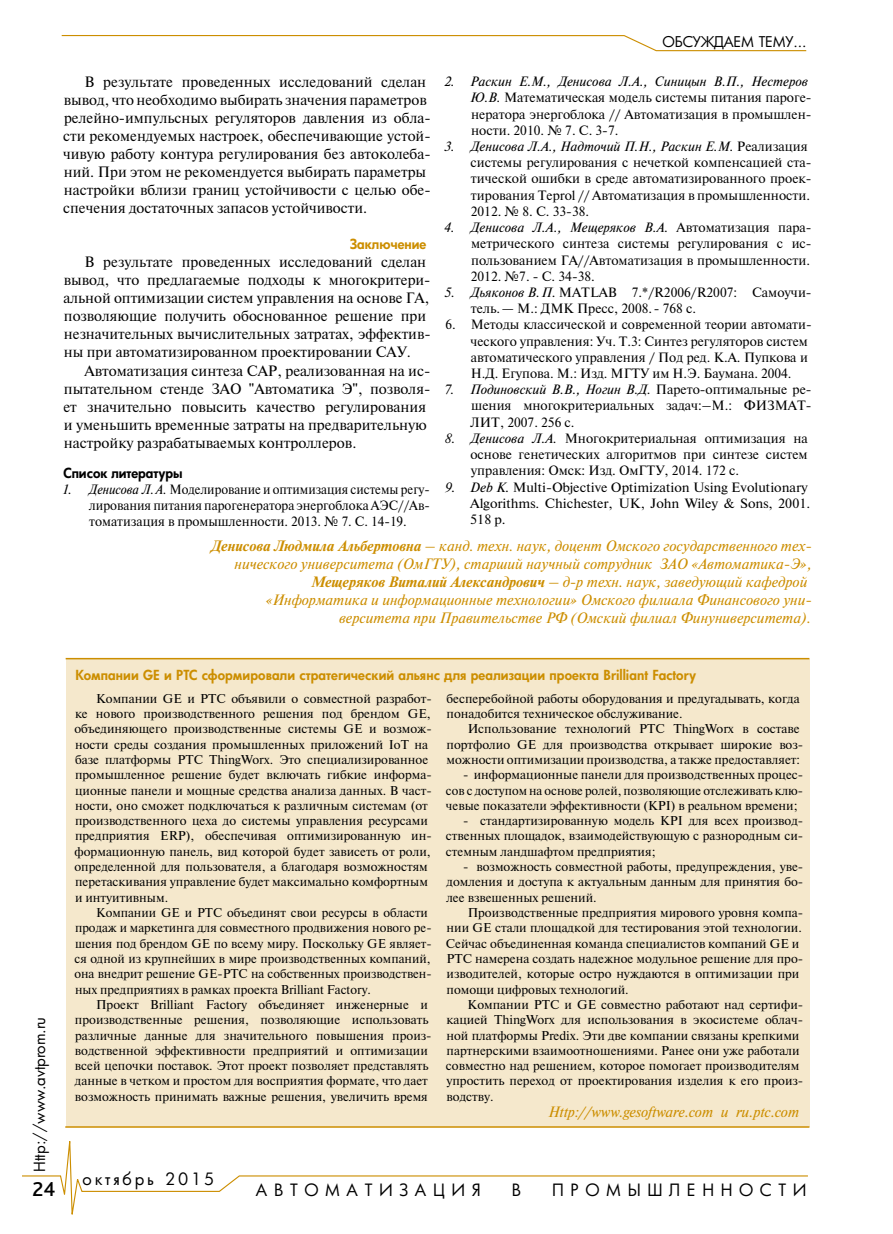
<style>
.page{position:relative;width:893px;height:1234px;background:#fff}
.page>*{position:absolute;margin:0;border:0;box-sizing:border-box;transform-origin:0 0}
.t1{font:500 21px "Bliss Pro";color:#000}
.t2{font:16.5px "Futura Cyr";letter-spacing:.4em;color:#000}
.t3{font:16.5px "Futura Cyr";letter-spacing:.17em;color:#000}
.t4{font:15px/18px "Newton";color:#000}
.t5{font:italic 15px/18px "Newton";color:#cc8e00;text-align:right}
.t6{font:15px "Futura Cyr";color:#000}
.t7{font:14.4px "Futura Cyr";letter-spacing:-.01em;color:#000}
.t8{font:13.5px/16.2px "Newton";color:#000}
.t9{font:13.5px/16.2px "Newton";color:#000;text-align:justify;scale:.94 1}
.t10{font:13.5px/16.2px "Newton";color:#000;scale:1.04 1}
.t11{font:800 13.5px "Futura Cyr";letter-spacing:.005em;color:#cc8e00}
.t12{font:800 13.5px "Futura Cyr";color:#000}
.t13{font:12.75px/15.3px "Newton";color:#000}
.s1{font-style:italic}
.s2{font-weight:700}
</style>
<div class="page">
<svg style="left:22px;top:1127px;width:787px;height:88px"></svg>
<svg style="left:61px;top:35px;width:746px;height:17px"></svg>
<div style="left:66px;top:659px;width:743px;height:468px;background:#f5e8cc"></div>
<hr style="left:66px;top:657px;width:743px;height:2px;background:#cc8e00">
<hr style="left:65px;top:1125px;width:744px;height:2px;background:#cc8e00">
<p class="t7" style="left:662px;top:33px;width:145px">ОБСУЖДАЕМ ТЕМУ...</p>
<p class="t8" style="left:470px;top:73px;width:343px;text-indent:-26px"><span class="s1">2. Раскин Е.М., Денисова Л.А., Синицын В.П., Нестеров Ю.В.</span> Математическая модель системы питания пароге&shy;нератора энергоблока // Автоматизация в промышлен&shy;ности. 2010. № 7. С. 3-7.</p>
<p class="t8" style="left:470px;top:138px;width:343px;text-indent:-26px"><span class="s1">3. Денисова Л.А., Надточий П.Н., Раскин Е.М.</span> Реализация системы регулирования с нечеткой компенсацией ста&shy;тической ошибки в среде автоматизированного проек&shy;тирования Teprol // Автоматизация в промышленности.<br>2012. № 8. С. 33-38.</p>
<p class="t8" style="left:471px;top:219px;width:342px;text-align:justify;text-indent:-27px"><span class="s1">4. Денисова Л.А., Мещеряков В.А.</span> Автоматизация пара&shy;метрического синтеза системы регулирования с ис&shy;пользованием ГА//Автоматизация в промышленности.<br>2012. №7. - С. 34-38.</p>
<p class="t8" style="left:471px;top:284px;width:342px;text-indent:-27px"><span class="s1">5. Дьяконов В.П.</span> MATLAB 7.*/R2006/R2007: Самоучи&shy;тель.— М.: ДМК Пресс, 2008. - 768 с.</p>
<p class="t8" style="left:470px;top:316px;width:343px;text-indent:-25px">6. Методы классической и современной теории автомати&shy;ческого управления: Уч. Т.3: Синтез регуляторов систем автоматического управления / Под ред. К.А. Пупкова и Н.Д. Егупова. М.: Изд. МГТУ им Н.Э. Баумана. 2004.</p>
<p class="t8" style="left:471px;top:381px;width:343px;text-align:justify;text-indent:-27px"><span class="s1">7. Подиновский В.В., Ногин В.Д.</span> Парето-оптимальные ре&shy;шения многокритериальных задач:–М.: ФИЗМАТ-ЛИТ, 2007. 256 с.</p>
<p class="t8" style="left:470px;top:429px;width:339px;text-align:justify;text-indent:-26px"><span class="s1">8. Денисова Л.А.</span> Многокритериальная оптимизация на основе генетических алгоритмов при синтезе систем управления: Омск: Изд. ОмГТУ, 2014. 172 с.</p>
<p class="t10" style="left:470px;top:478px;width:329px;text-indent:-26px"><span class="s1">9. Deb K.</span> Multi-Objective Optimization Using Evolutionary<br>Algorithms. Chichester, UK, John Wiley &amp; Sons, 2001.<br>518 p<span class="s1">.</span></p>
<p class="t5" style="left:211px;top:536px;width:602px"><span class="s2">Денисова Людмила Альбертовна</span> – канд. техн. наук, доцент Омского государственного тех&shy;нического университета (ОмГТУ), старший научный сотрудник ЗАО «Автоматика-Э», <span class="s2">Мещеряков Виталий Александрович</span> – д-р техн. наук, заведующий кафедрой «Информатика и информационные технологии» Омского филиала Финансового уни&shy;верситета при Правительстве РФ (Омский филиал Финуниверситета).</p>
<p class="t4" style="left:63px;top:73px;width:369px;text-indent:22px">В результате проведенных исследований сделан вывод, что необходимо выбирать значения параметров релейно-импульсных регуляторов давления из обла&shy;сти рекомендуемых настроек, обеспечивающие устой&shy;чивую работу контура регулирования без автоколеба&shy;ний. При этом не рекомендуется выбирать параметры настройки вблизи границ устойчивости с целью обе&shy;спечения достаточных запасов устойчивости.</p>
<p class="t11" style="left:350px;top:236px;width:78px">Заключение</p>
<p class="t4" style="left:64px;top:253px;width:369px;text-indent:21px">В результате проведенных исследований сделан вывод, что предлагаемые подходы к многокритери&shy;альной оптимизации систем управления на основе ГА, позволяющие получить обоснованное решение при незначительных вычислительных затратах, эффектив&shy;ны при автоматизированном проектировании САУ.</p>
<p class="t4" style="left:63px;top:361px;width:369px;text-indent:21px">Автоматизация синтеза САР, реализованная на ис&shy;пытательном стенде ЗАО "Автоматика Э", позволя&shy;ет значительно повысить качество регулирования и уменьшить временные затраты на предварительную настройку разрабатываемых контроллеров.</p>
<p class="t12" style="left:64px;top:464px;width:120px">Список литературы</p>
<p class="t9" style="left:89px;top:480px;width:364px;text-indent:-27px"><span class="s1">1. Денисова Л.А.</span> Моделирование и оптимизация системы регу&shy;лирования питания парогенератора энергоблока АЭС//Ав&shy;томатизация в промышленности. 2013. № 7. C. 14-19.</p>
<p class="t11" style="left:76px;top:666px;width:622px">Компании GE и PTC сформировали стратегический альянс для реализации проекта Brilliant Factory</p>
<p class="t13" style="left:74px;top:690px;width:359px;text-indent:22px">Компании GE и PTC объявили о совместной разработ&shy;ке нового производственного решения под брендом GE, объединяющего производственные системы GE и возмож&shy;ности среды создания промышленных приложений IoT на базе платформы PTC ThingWorx. Это специализированное промышленное решение будет включать гибкие информа&shy;ционные панели и мощные средства анализа данных. В част&shy;ности, оно сможет подключаться к различным системам (от производственного цеха до системы управления ресурсами предприятия ERP), обеспечивая оптимизированную ин&shy;формационную панель, вид которой будет зависеть от роли, определенной для пользователя, а благодаря возможностям перетаскивания управление будет максимально комфортным и интуитивным.</p>
<p class="t13" style="left:74px;top:904px;width:359px;text-indent:22px">Компании GE и PTC объединят свои ресурсы в области продаж и маркетинга для совместного продвижения нового ре&shy;шения под брендом GE по всему миру. Поскольку GE являет&shy;ся одной из крупнейших в мире производственных компаний, она внедрит решение GE-PTC на собственных производствен&shy;ных предприятиях в рамках проекта Brilliant Factory.</p>
<p class="t13" style="left:75px;top:996px;width:358px;text-indent:21px">Проект Brilliant Factory объединяет инженерные и производственные решения, позволяющие использовать различные данные для значительного повышения произ&shy;водственной эффективности предприятий и оптимизации всей цепочки поставок. Этот проект позволяет представлять данные в четком и простом для восприятия формате, что дает возможность принимать важные решения, увеличить время</p>
<p class="t13" style="left:446px;top:690px;width:355px">бесперебойной работы оборудования и предугадывать, когда понадобится техническое обслуживание.</p>
<p class="t13" style="left:446px;top:720px;width:358px;text-indent:21px">Использование технологий PTC ThingWorx в составе портфолио GE для производства открывает широкие воз&shy;можности оптимизации производства, а также предоставляет:</p>
<p class="t13" style="left:446px;top:766px;width:359px;text-align:justify;text-indent:17px">- информационные панели для производственных процес&shy;сов с доступом на основе ролей, позволяющие отслеживать клю&shy;чевые показатели эффективности (KPI) в реальном времени;</p>
<p class="t13" style="left:446px;top:812px;width:359px;text-align:justify;text-indent:17px">- стандартизированную модель KPI для всех производ&shy;ственных площадок, взаимодействующую с разнородным си&shy;стемным ландшафтом предприятия;</p>
<p class="t13" style="left:446px;top:858px;width:358px;text-align:justify;text-indent:17px">- возможность совместной работы, предупреждения, уве&shy;домления и доступа к актуальным данным для принятия бо&shy;лее взвешенных решений.</p>
<p class="t13" style="left:446px;top:904px;width:359px;text-indent:22px">Производственные предприятия мирового уровня компа&shy;нии GE стали площадкой для тестирования этой технологии.<br>Сейчас объединенная команда специалистов компаний GE и PTC намерена создать надежное модульное решение для про&shy;изводителей, которые остро нуждаются в оптимизации при помощи цифровых технологий.</p>
<p class="t13" style="left:446px;top:996px;width:359px;text-indent:22px">Компании PTC и GE совместно работают над сертифи&shy;кацией ThingWorx для использования в экосистеме облач&shy;ной платформы Predix. Эти две компании связаны крепкими партнерскими взаимоотношениями. Ранее они уже работали совместно над решением, которое помогает производителям упростить переход от проектирования изделия к его произ&shy;водству.</p>
<p class="t6" style="left:30px;top:1171px;width:157px;rotate:-90deg">Http://www.avtprom.ru</p>
<p class="t5" style="left:548px;top:1102px;width:253px">Http://www.gesoftware.com и ru.ptc.com</p>
<p class="t3" style="left:83px;top:1168px;width:133px">октябрь 2015</p>
<h1 class="t1" style="left:33px;top:1175px;width:25px">24</h1>
<p class="t2" style="left:256px;top:1179px;width:226px">АВТОМАТИЗАЦИЯ</p>
<p class="t2" style="left:512px;top:1179px;width:11px">В</p>
<p class="t2" style="left:552px;top:1179px;width:256px">ПРОМЫШЛЕННОСТИ</p>
</div>
